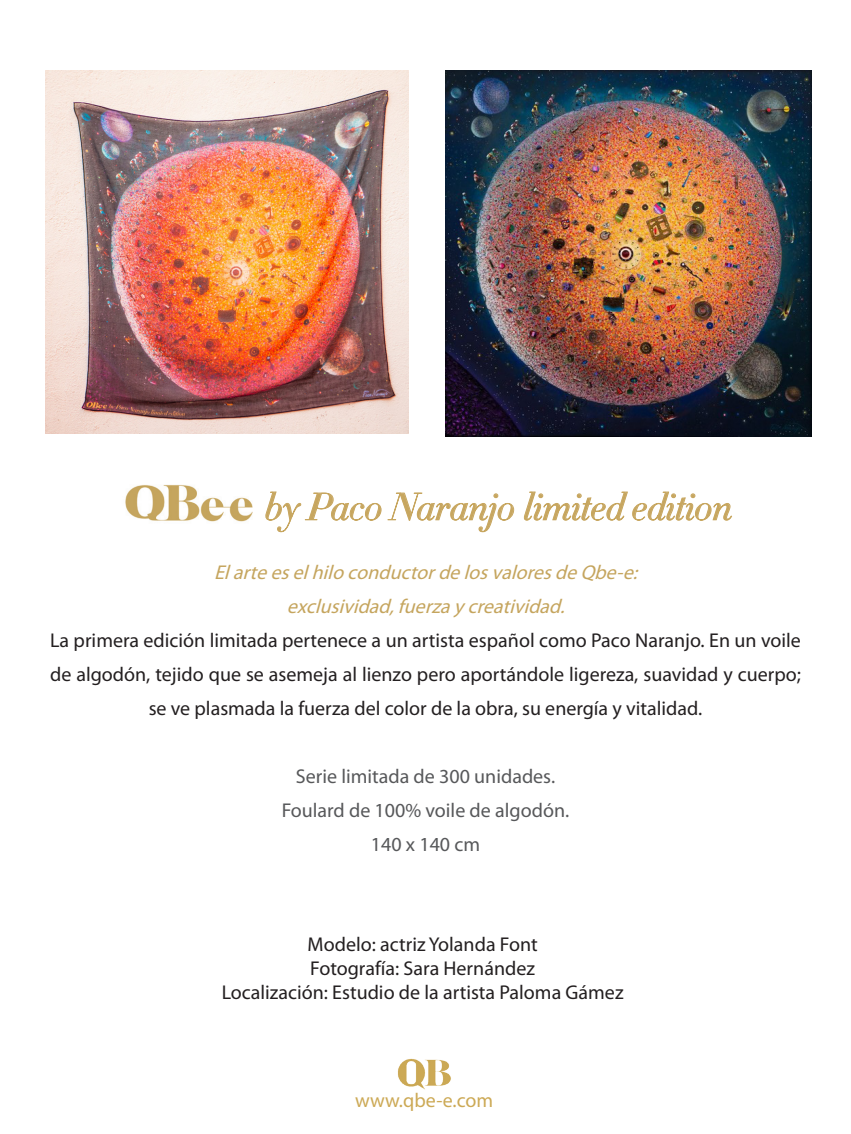
<style>
.page{position:relative;width:851px;height:1134px;background:#fff}
.page>*{position:absolute;margin:0;border:0;box-sizing:border-box;transform-origin:0 0}
.t1{font:italic 300 37.8px "HTF Didot L42";color:#c7a65f}
.t2{font:20px/34px "Myriad Pro";color:#231f20;text-align:center}
.t3{font:italic 20px/34px "Myriad Pro";color:#c5a55e;text-align:center}
.t4{font:20px/34px "Myriad Pro";color:#57585a;text-align:center}
.t5{font:20px "Myriad Pro";color:#cca955}
</style>
<div class="page">
<img style="left:45px;top:71px;width:363px;height:363px">
<img style="left:398px;top:1058px;width:53px;height:32px">
<img style="left:445px;top:71px;width:366px;height:366px">
<svg style="left:265px;top:491px;width:116px;height:41px"></svg>
<svg style="left:388px;top:493px;width:125px;height:39px"></svg>
<svg style="left:523px;top:492px;width:208px;height:28px"></svg>
<img style="left:125px;top:485px;width:128px;height:37px">
<h1 class="t1" style="left:265px;top:479px;width:468px">by Paco Naranjo limited edition</h1>
<p class="t3" style="left:214px;top:555px;width:430px">ElarteeselhiloconductordelosvaloresdeQbe-e: exclusividad,fuerzaycreatividad.</p>
<p class="t2" style="left:50px;top:623px;width:752px">La primera edición limitada pertenece a un artista español como Paco Naranjo. En un voile de algodón, tejido que se asemeja al lienzo pero aportándole ligereza, suavidad y cuerpo; se ve plasmada la fuerza del color de la obra, su energía y vitalidad.</p>
<p class="t4" style="left:282px;top:759px;width:289px">Serie limitada de 300 unidades.<br>Foulard de 100% voile de algodón.<br>140 x 140 cm</p>
<p class="t2" style="left:222px;top:931px;width:403px;line-height:24px">Modelo: actriz Yolanda Font<br>Fotografía: Sara Hernández<br>Localización: Estudio de la artista Paloma Gámez</p>
<p class="t5" style="left:355px;top:1088px;width:140px">www.qbe-e.com</p>
</div>
